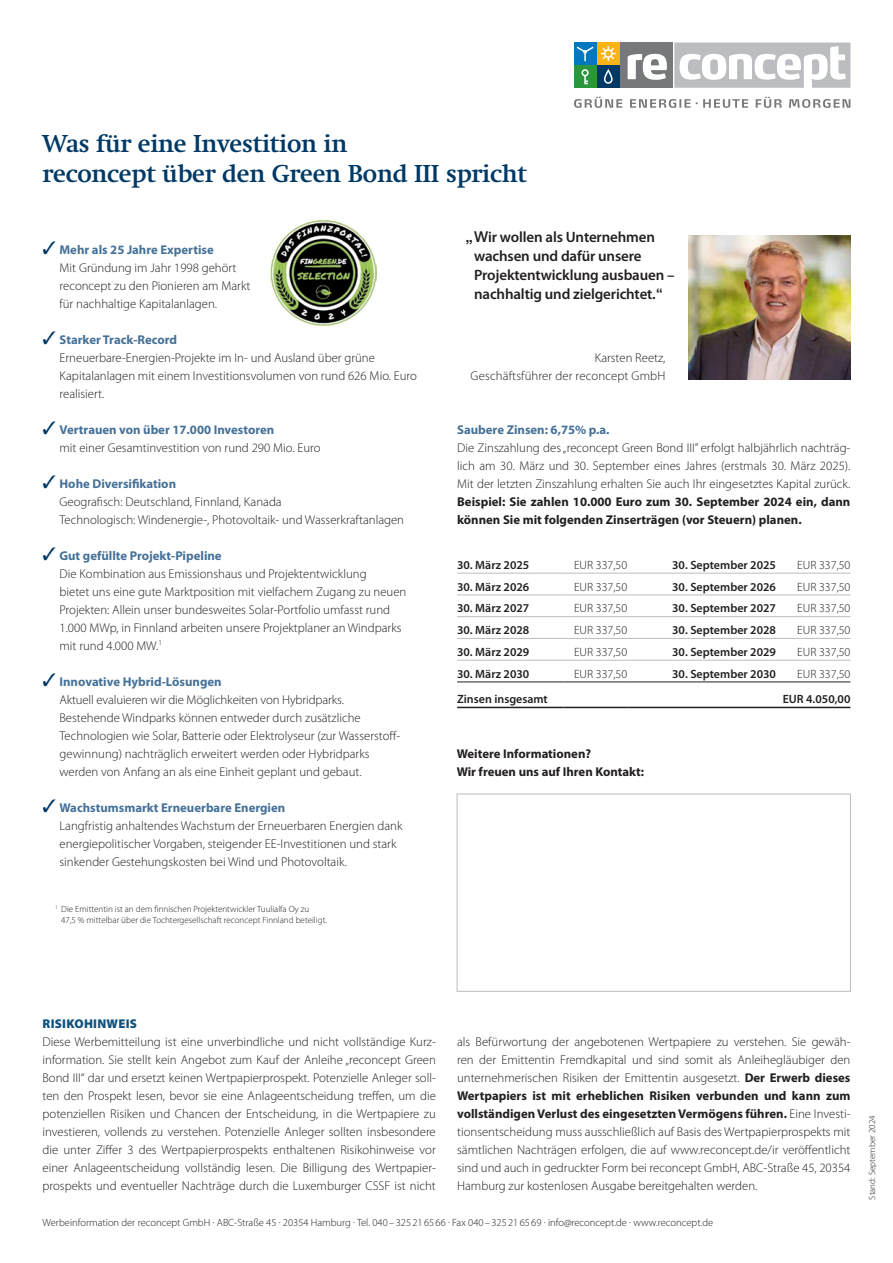
<style>
.page{position:relative;width:893px;height:1263px;background:#fff}
.page>*{position:absolute;margin:0;border:0;box-sizing:border-box;transform-origin:0 0}
.t1{font:700 24px/30px "Swift";letter-spacing:-.01em;color:#003965}
.t2{font:600 15px/18.8px "Myriad Pro";letter-spacing:-.01em;color:#231f20}
.t3{font:300 12.75px/18px "Myriad Pro";color:#231f20}
.t4{font:700 12.75px/18px "Myriad Pro";color:#231f20}
.t5{font:700 12.75px "Myriad Pro";color:#457198}
.t6{font:900 12.75px "Myriad Pro";letter-spacing:.02em;color:#0f527d}
.t7{font:600 12px "Myriad Pro";color:#231f20}
.t8{font:300 12px "Myriad Pro";color:#231f20}
.t9{font:300 10.5px "Myriad Pro";color:#231f20}
.t10{font:300 9px/10.5px "Myriad Pro";color:#231f20}
.s1{color:#003965}
.s2{font-weight:700;color:#457198}
.s3{font-family:"Helvetica Neue LT Std";font-weight:500}
.s4{font-weight:700}
</style>
<div class="page">
<div style="left:574px;top:66px;width:22px;height:22px;background:#2a973d"></div>
<svg style="left:581px;top:69px;width:8px;height:15px"></svg>
<div style="left:620px;top:43px;width:53px;height:45px;background:#76787b"></div>
<svg style="left:628px;top:54px;width:39px;height:26px"></svg>
<div style="left:597px;top:43px;width:22px;height:22px;background:#fbb316"></div>
<svg style="left:601px;top:46px;width:15px;height:15px"></svg>
<div style="left:597px;top:66px;width:22px;height:22px;background:#003965"></div>
<svg style="left:604px;top:69px;width:9px;height:15px"></svg>
<div style="left:574px;top:43px;width:22px;height:22px;background:#0078c0"></div>
<svg style="left:577px;top:47px;width:16px;height:14px"></svg>
<svg style="left:674px;top:43px;width:176px;height:45px"></svg>
<svg style="left:574px;top:97px;width:48px;height:11px"></svg>
<svg style="left:630px;top:99px;width:118px;height:9px"></svg>
<svg style="left:756px;top:97px;width:26px;height:11px"></svg>
<svg style="left:789px;top:99px;width:61px;height:9px"></svg>
<img style="left:270px;top:219px;width:106px;height:107px">
<hr style="left:457px;top:573px;width:106px;height:1px;background:#bcbdc0">
<hr style="left:563px;top:573px;width:64px;height:1px;background:#bcbdc0">
<hr style="left:627px;top:573px;width:149px;height:1px;background:#bcbdc0">
<hr style="left:776px;top:573px;width:74px;height:1px;background:#bcbdc0">
<hr style="left:457px;top:595px;width:106px;height:1px;background:#bcbdc0">
<hr style="left:563px;top:595px;width:64px;height:1px;background:#bcbdc0">
<hr style="left:627px;top:595px;width:149px;height:1px;background:#bcbdc0">
<hr style="left:776px;top:595px;width:74px;height:1px;background:#bcbdc0">
<hr style="left:457px;top:616px;width:106px;height:1px;background:#bcbdc0">
<hr style="left:563px;top:616px;width:64px;height:1px;background:#bcbdc0">
<hr style="left:627px;top:616px;width:149px;height:1px;background:#bcbdc0">
<hr style="left:776px;top:616px;width:74px;height:1px;background:#bcbdc0">
<hr style="left:457px;top:638px;width:106px;height:1px;background:#bcbdc0">
<hr style="left:563px;top:638px;width:64px;height:1px;background:#bcbdc0">
<hr style="left:627px;top:638px;width:149px;height:1px;background:#bcbdc0">
<hr style="left:776px;top:638px;width:74px;height:1px;background:#bcbdc0">
<hr style="left:457px;top:660px;width:106px;height:1px;background:#bcbdc0">
<hr style="left:563px;top:660px;width:64px;height:1px;background:#bcbdc0">
<hr style="left:627px;top:660px;width:149px;height:1px;background:#bcbdc0">
<hr style="left:776px;top:660px;width:74px;height:1px;background:#bcbdc0">
<hr style="left:457px;top:681px;width:106px;height:1px;background:#231f20">
<hr style="left:563px;top:681px;width:64px;height:1px;background:#231f20">
<hr style="left:627px;top:681px;width:149px;height:1px;background:#231f20">
<hr style="left:776px;top:681px;width:74px;height:1px;background:#231f20">
<hr style="left:457px;top:707px;width:106px;height:1px;background:#231f20">
<hr style="left:563px;top:707px;width:64px;height:1px;background:#231f20">
<hr style="left:627px;top:707px;width:149px;height:1px;background:#231f20">
<hr style="left:776px;top:707px;width:74px;height:1px;background:#231f20">
<img style="left:689px;top:236px;width:161px;height:144px">
<div style="left:457px;top:794px;width:394px;height:198px;border:1px solid #bcbdc0"></div>
<h1 class="t1" style="left:43px;top:128px;width:486px">Was für eine Investition in<br>reconcept über den Green Bond III spricht</h1>
<p class="t3" style="left:60px;top:241px;width:192px;text-indent:-17px"><span class="s1">✓</span> <span class="s2">Mehr als 25 Jahre Expertise<br></span>Mit Gründung im Jahr 1998 gehört reconcept zu den Pionieren am Markt für nachhaltige Kapitalanlagen.</p>
<p class="t3" style="left:60px;top:331px;width:359px;text-indent:-17px"><span class="s1">✓</span> <span class="s2">Starker Track-Record<br></span>Erneuerbare-Energien-Projekte im In- und Ausland über grüne Kapitalanlagen mit einem Investitionsvolumen von rund 626 Mio. Euro realisiert.</p>
<p class="t3" style="left:60px;top:421px;width:263px;text-indent:-17px"><span class="s1">✓</span> <span class="s2">Vertrauen von über 17.000 Investoren<br></span>mit einer Gesamtinvestition von rund 290 Mio. Euro</p>
<p class="t3" style="left:60px;top:475px;width:346px;text-indent:-17px"><span class="s1">✓</span> <span class="s2">Hohe Diversifikation<br></span>Geografisch: Deutschland, Finnland, Kanada<br>Technologisch: Windenergie-, Photovoltaik- und Wasserkraftanlagen</p>
<p class="t3" style="left:60px;top:547px;width:348px;text-indent:-17px"><span class="s1">✓</span> <span class="s2">Gut gefüllte Projekt-Pipeline<br></span>Die Kombination aus Emissionshaus und Projektentwicklung<br>bietet uns eine gute Marktposition mit vielfachem Zugang zu neuen Projekten: Allein unser bundesweites Solar-Portfolio umfasst rund 1.000 MWp, in Finnland arbeiten unsere Projektplaner an Windparks mit rund 4.000 MW.<sup>1</sup></p>
<p class="t3" style="left:60px;top:673px;width:341px;text-indent:-17px"><span class="s1">✓</span> <span class="s2">Innovative Hybrid-Lösungen<br></span>Aktuell evaluieren wir die Möglichkeiten von Hybridparks.<br>Bestehende Windparks können entweder durch zusätzliche Technologien wie Solar, Batterie oder Elektrolyseur (zur Wasserstoff&shy;gewinnung) nachträglich erweitert werden oder Hybridparks werden von Anfang an als eine Einheit geplant und gebaut.</p>
<p class="t3" style="left:60px;top:799px;width:344px;text-indent:-17px"><span class="s1">✓</span> <span class="s2">Wachstumsmarkt Erneuerbare Energien<br></span>Langfristig anhaltendes Wachstum der Erneuerbaren Energien dank energiepolitischer Vorgaben, steigender EE-Investitionen und stark sinkender Gestehungskosten bei Wind und Photovoltaik.</p>
<p class="t10" style="left:61px;top:904px;width:267px;text-indent:-6px"><sup>1</sup> Die Emittentin ist an dem finnischen Projektentwickler Tuulialfa Oy zu<br>47,5 % mittelbar über die Tochtergesellschaft reconcept Finnland beteiligt.</p>
<p class="t2" style="left:474px;top:228px;width:202px;text-indent:-9px"><span class="s3">,,W</span>ir wollen als Unternehmen wachsen und dafür unsere<br>Projektentwicklung ausbauen – nachhaltig und zielgerichtet.<span class="s3">‘‘</span></p>
<p class="t3" style="left:471px;top:349px;width:196px;text-align:right">Karsten Reetz,<br>Geschäftsführer der reconcept GmbH</p>
<p class="t5" style="left:457px;top:422px;width:154px">Saubere Zinsen: 6,75% p.a.</p>
<p class="t3" style="left:457px;top:439px;width:395px;text-align:justify">Die Zinszahlung des „reconcept Green Bond III” erfolgt halbjährlich nachträg&shy;lich am 30. März und 30. September eines Jahres (erstmals 30. März 2025).<br>Mit der letzten Zinszahlung erhalten Sie auch Ihr eingesetztes Kapital zurück.</p>
<p class="t4" style="left:457px;top:492px;width:395px">Beispiel: Sie zahlen 10.000 Euro zum 30. September 2024 ein, dann können Sie mit folgenden Zinserträgen (vor Steuern) planen.</p>
<p class="t7" style="left:457px;top:558px;width:74px">30. März 2025</p>
<p class="t8" style="left:574px;top:558px;width:55px">EUR 337,50</p>
<p class="t7" style="left:672px;top:558px;width:105px">30. September 2025</p>
<p class="t8" style="left:797px;top:558px;width:55px">EUR 337,50</p>
<p class="t7" style="left:457px;top:580px;width:74px">30. März 2026</p>
<p class="t8" style="left:574px;top:580px;width:55px">EUR 337,50</p>
<p class="t7" style="left:672px;top:580px;width:105px">30. September 2026</p>
<p class="t8" style="left:797px;top:580px;width:55px">EUR 337,50</p>
<p class="t7" style="left:457px;top:602px;width:74px">30. März 2027</p>
<p class="t8" style="left:574px;top:602px;width:55px">EUR 337,50</p>
<p class="t7" style="left:672px;top:602px;width:105px">30. September 2027</p>
<p class="t8" style="left:797px;top:602px;width:55px">EUR 337,50</p>
<p class="t7" style="left:457px;top:623px;width:74px">30. März 2028</p>
<p class="t8" style="left:574px;top:623px;width:55px">EUR 337,50</p>
<p class="t7" style="left:672px;top:623px;width:105px">30. September 2028</p>
<p class="t8" style="left:797px;top:623px;width:55px">EUR 337,50</p>
<p class="t7" style="left:457px;top:645px;width:74px">30. März 2029</p>
<p class="t8" style="left:574px;top:645px;width:55px">EUR 337,50</p>
<p class="t7" style="left:672px;top:645px;width:105px">30. September 2029</p>
<p class="t8" style="left:797px;top:645px;width:55px">EUR 337,50</p>
<p class="t7" style="left:457px;top:667px;width:74px">30. März 2030</p>
<p class="t8" style="left:574px;top:667px;width:55px">EUR 337,50</p>
<p class="t7" style="left:672px;top:667px;width:105px">30. September 2030</p>
<p class="t8" style="left:797px;top:667px;width:55px">EUR 337,50</p>
<p class="t7" style="left:457px;top:692px;width:92px">Zinsen insgesamt</p>
<p class="t7" style="left:783px;top:692px;width:69px">EUR 4.050,00</p>
<p class="t4" style="left:457px;top:744px;width:189px">Weitere Informationen?<br>Wir freuen uns auf Ihren Kontakt:</p>
<p class="t6" style="left:43px;top:1016px;width:96px">RISIKOHINWEIS</p>
<p class="t3" style="left:43px;top:1033px;width:395px;text-align:justify">Diese Werbemitteilung ist eine unverbindliche und nicht vollständige Kurz&shy;information. Sie stellt kein Angebot zum Kauf der Anleihe „reconcept Green Bond III“ dar und ersetzt keinen Wertpapierprospekt. Potenzielle Anleger soll&shy;ten den Prospekt lesen, bevor sie eine Anlageentscheidung treffen, um die potenziellen Risiken und Chancen der Entscheidung, in die Wertpapiere zu investieren, vollends zu verstehen. Potenzielle Anleger sollten insbesondere die unter Ziffer 3 des Wertpapierprospekts enthaltenen Risikohinweise vor einer Anlageentscheidung vollständig lesen. Die Billigung des Wertpapier&shy;prospekts und eventueller Nachträge durch die Luxemburger CSSF ist nicht</p>
<p class="t3" style="left:457px;top:1033px;width:395px;text-align:justify">als Befürwortung der angebotenen Wertpapiere zu verstehen. Sie gewäh&shy;ren der Emittentin Fremdkapital und sind somit als Anleihegläubiger den unternehmerischen Risiken der Emittentin ausgesetzt. <span class="s4">Der Erwerb dieses Wertpapiers ist mit erheblichen Risiken verbunden und kann zum vollständigen Verlust des eingesetzten Vermögens führen.</span> Eine Investi&shy;tionsentscheidung muss ausschließlich auf Basis des Wertpapierprospekts mit sämtlichen Nachträgen erfolgen, die auf www.reconcept.de/ir veröffentlicht sind und auch in gedruckter Form bei reconcept GmbH, ABC-Straße 45, 20354<br>Hamburg zur kostenlosen Ausgabe bereitgehalten werden.</p>
<p class="t9" style="left:43px;top:1216px;width:672px">Werbeinformation der reconcept GmbH · ABC-Straße 45 · 20354 Hamburg · Tel. 040–325 21 65 66 · Fax 040 – 325 21 65 69 · info@reconcept.de · www.reconcept.de</p>
<p class="t10" style="left:867px;top:1199px;width:85px;rotate:-90deg">Stand: September 2024</p>
</div>
